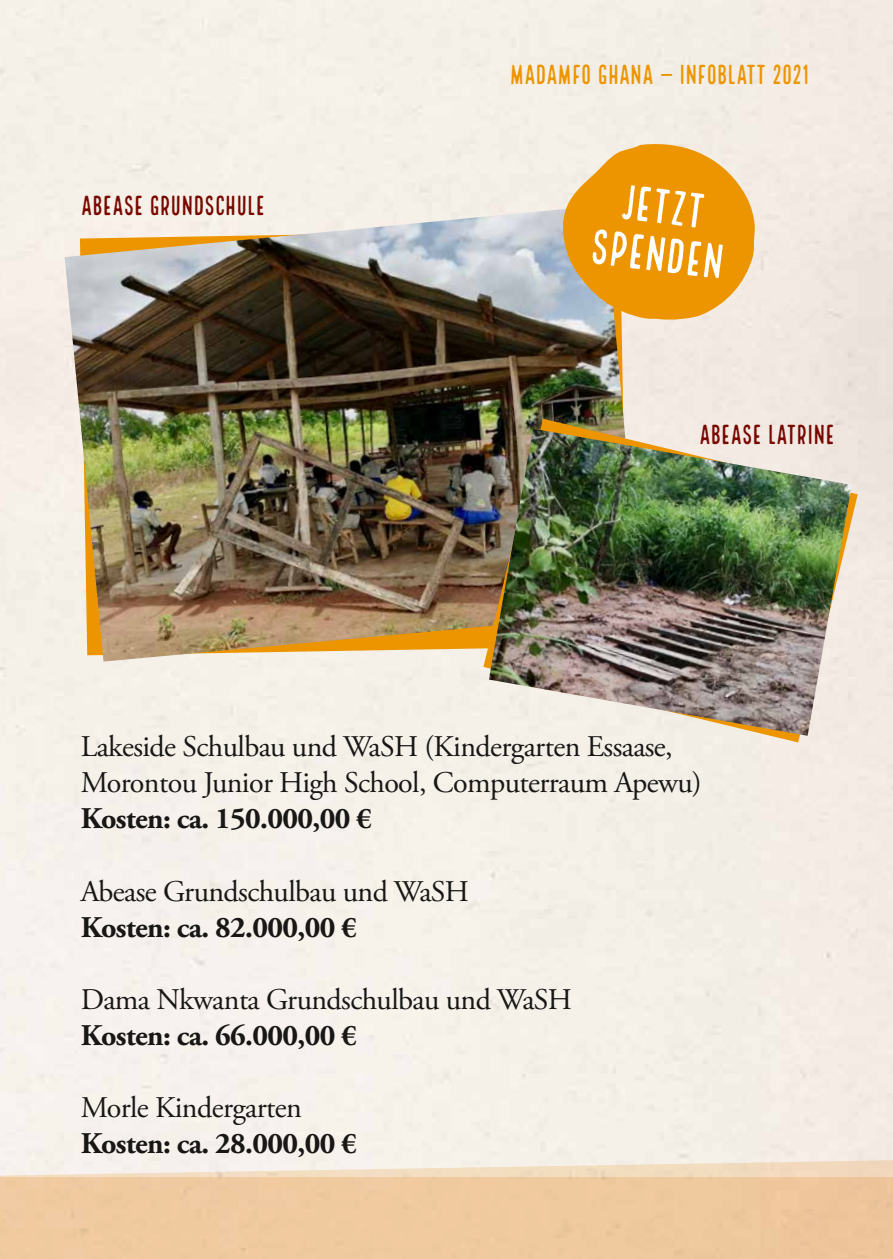
<style>
.page{position:relative;width:893px;height:1259px;background:#fff}
.page>*{position:absolute;margin:0;border:0;box-sizing:border-box;transform-origin:0 0}
.t1{font:48px/48px "Local Brewery Four";color:#fff;text-align:center}
.t2{font:30px/36px "Adobe Garamond Pro";letter-spacing:-.02em;color:#181716}
.t3{font:700 30px "Adobe Garamond Pro";letter-spacing:-.02em;color:#181716}
.t4{font:27px "Local Brewery Four";letter-spacing:-.03em;color:#780800}
.t5{font:27px "Local Brewery Four";letter-spacing:-.03em;color:#ec9500}
</style>
<div class="page">
<svg style="left:0;top:1159px;width:893px;height:100px;background:#efcea7"></svg>
<img style="left:65px;top:205px;width:576px;height:456px">
<img style="left:483px;top:419px;width:375px;height:323px">
<img style="left:489px;top:428px;width:363px;height:308px">
<svg style="left:559px;top:139px;width:197px;height:181px;background:#e9a83a"></svg>
<p class="t4" style="left:81px;top:191px;width:186px">ABEASE GRUNDSCHULE</p>
<p class="t5" style="left:510px;top:59px;width:302px">MADAMFO GHANA — INFOBLATT 2021</p>
<h1 class="t1" style="left:598px;top:178px;width:137px;rotate:7deg">JETZT<br>SPENDEN</h1>
<p class="t4" style="left:699px;top:420px;width:137px">ABEASE LATRINE</p>
<p class="t2" style="left:81px;top:730px;width:622px">Lakeside Schulbau und WaSH (Kindergarten Essaase,<br>Morontou Junior High School, Computerraum Apewu)</p>
<p class="t3" style="left:81px;top:801px;width:293px">Kosten: ca. 150.000,00 €</p>
<p class="t2" style="left:81px;top:874px;width:390px">Abease Grundschulbau und WaSH</p>
<p class="t3" style="left:81px;top:909px;width:278px">Kosten: ca. 82.000,00 €</p>
<p class="t2" style="left:81px;top:982px;width:493px">Dama Nkwanta Grundschulbau und WaSH</p>
<p class="t3" style="left:81px;top:1017px;width:278px">Kosten: ca. 66.000,00 €</p>
<p class="t2" style="left:81px;top:1090px;width:223px">Morle Kindergarten</p>
<p class="t3" style="left:81px;top:1125px;width:278px">Kosten: ca. 28.000,00 €</p>
</div>
